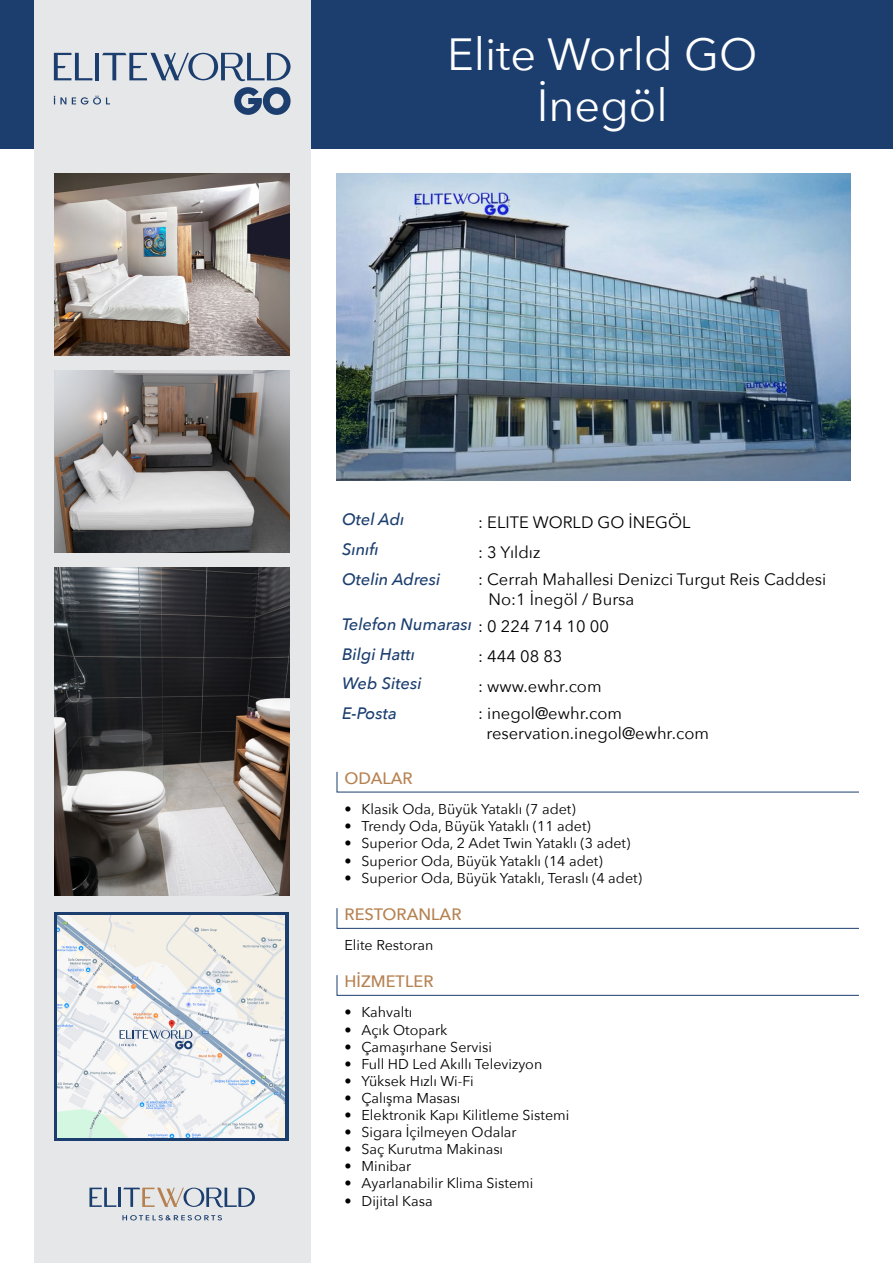
<style>
.page{position:relative;width:893px;height:1263px;background:#fff}
.page>*{position:absolute;margin:0;border:0;box-sizing:border-box;transform-origin:0 0}
.t1{font:45px "Avenir Next";color:#fff}
.t2{font:16.5px "Avenir Next";color:#000}
.t3{font:italic 500 16.5px "Avenir Next";color:#1b3e6f}
.t4{font:500 16.5px "Avenir Next";color:#b68150}
.t5{font:14.25px "Avenir Next";color:#000}
</style>
<div class="page">
<div style="left:0;top:0;width:893px;height:149px;background:#1b3e6f"></div>
<div style="left:34px;top:0;width:276px;height:1263px;background:#e6e7e8"></div>
<img style="left:55px;top:174px;width:235px;height:182px">
<img style="left:55px;top:371px;width:235px;height:182px">
<img style="left:55px;top:568px;width:235px;height:327px">
<hr style="left:118px;top:1187px;width:3px;height:20px;background:#1b3e6f">
<svg style="left:123px;top:1187px;width:132px;height:20px"></svg>
<svg style="left:89px;top:1187px;width:27px;height:20px"></svg>
<svg style="left:122px;top:1215px;width:100px;height:5px"></svg>
<img style="left:336px;top:174px;width:514px;height:306px">
<div style="left:54px;top:912px;width:235px;height:229px;background:linear-gradient(to right,#1b3e6f,#1b3e6f)"></div>
<img style="left:57px;top:916px;width:228px;height:221px">
<svg style="left:54px;top:96px;width:56px;height:9px"></svg>
<svg style="left:234px;top:87px;width:57px;height:28px"></svg>
<hr style="left:95px;top:53px;width:4px;height:27px;background:#1b3e6f">
<svg style="left:102px;top:53px;width:189px;height:28px"></svg>
<svg style="left:54px;top:53px;width:38px;height:27px"></svg>
<svg style="left:336px;top:771px;width:523px;height:22px"></svg>
<svg style="left:336px;top:908px;width:523px;height:21px"></svg>
<svg style="left:336px;top:975px;width:523px;height:21px"></svg>
<svg style="left:120px;top:1030px;width:72px;height:19px"></svg>
<p class="t1" style="left:447px;top:17px;width:312px">Elite World GO</p>
<p class="t1" style="left:537px;top:68px;width:132px">İnegöl</p>
<p class="t3" style="left:342px;top:506px;width:64px">Otel Adı</p>
<p class="t2" style="left:478px;top:508px;width:214px">: ELITE WORLD GO İNEGÖL</p>
<p class="t3" style="left:342px;top:535px;width:38px">Sınıfı</p>
<p class="t2" style="left:478px;top:538px;width:64px">: 3 Yıldız</p>
<p class="t3" style="left:342px;top:565px;width:100px">Otelin Adresi</p>
<p class="t2" style="left:478px;top:565px;width:350px">: Cerrah Mahallesi Denizci Turgut Reis Caddesi</p>
<p class="t2" style="left:489px;top:585px;width:147px">No:1 İnegöl / Bursa</p>
<p class="t3" style="left:342px;top:610px;width:132px">Telefon Numarası</p>
<p class="t2" style="left:478px;top:612px;width:132px">: 0 224 714 10 00</p>
<p class="t3" style="left:342px;top:640px;width:75px">Bilgi Hattı</p>
<p class="t2" style="left:478px;top:642px;width:86px">: 444 08 83</p>
<p class="t3" style="left:342px;top:670px;width:81px">Web Sitesi</p>
<p class="t2" style="left:478px;top:672px;width:125px">: www.ewhr.com</p>
<p class="t3" style="left:342px;top:699px;width:56px">E-Posta</p>
<p class="t2" style="left:478px;top:699px;width:145px">: inegol@ewhr.com</p>
<p class="t2" style="left:486px;top:719px;width:224px">reservation.inegol@ewhr.com</p>
<p class="t4" style="left:345px;top:764px;width:70px">ODALAR</p>
<p class="t5" style="left:345px;top:797px;width:233px">• Klasik Oda, Büyük Yataklı (7 adet)</p>
<p class="t5" style="left:345px;top:814px;width:248px">• Trendy Oda, Büyük Yataklı (11 adet)</p>
<p class="t5" style="left:345px;top:831px;width:287px">• Superior Oda, 2 Adet Twin Yataklı (3 adet)</p>
<p class="t5" style="left:345px;top:848px;width:260px">• Superior Oda, Büyük Yataklı (14 adet)</p>
<p class="t5" style="left:345px;top:866px;width:299px">• Superior Oda, Büyük Yataklı, Teraslı (4 adet)</p>
<p class="t4" style="left:345px;top:900px;width:118px">RESTORANLAR</p>
<p class="t5" style="left:345px;top:933px;width:90px">Elite Restoran</p>
<p class="t4" style="left:345px;top:967px;width:90px">HİZMETLER</p>
<p class="t5" style="left:345px;top:1000px;width:69px">• Kahvaltı</p>
<p class="t5" style="left:345px;top:1017px;width:104px">• Açık Otopark</p>
<p class="t5" style="left:345px;top:1035px;width:149px">• Çamaşırhane Servisi</p>
<p class="t5" style="left:345px;top:1052px;width:199px">• Full HD Led Akıllı Televizyon</p>
<p class="t5" style="left:345px;top:1069px;width:131px">• Yüksek Hızlı Wi-Fi</p>
<p class="t5" style="left:345px;top:1086px;width:117px">• Çalışma Masası</p>
<p class="t5" style="left:345px;top:1103px;width:226px">• Elektronik Kapı Kilitleme Sistemi</p>
<p class="t5" style="left:345px;top:1120px;width:174px">• Sigara İçilmeyen Odalar</p>
<p class="t5" style="left:345px;top:1137px;width:160px">• Saç Kurutma Makinası</p>
<p class="t5" style="left:345px;top:1154px;width:68px">• Minibar</p>
<p class="t5" style="left:345px;top:1171px;width:190px">• Ayarlanabilir Klima Sistemi</p>
<p class="t5" style="left:345px;top:1188px;width:90px">• Dijital Kasa</p>
</div>
